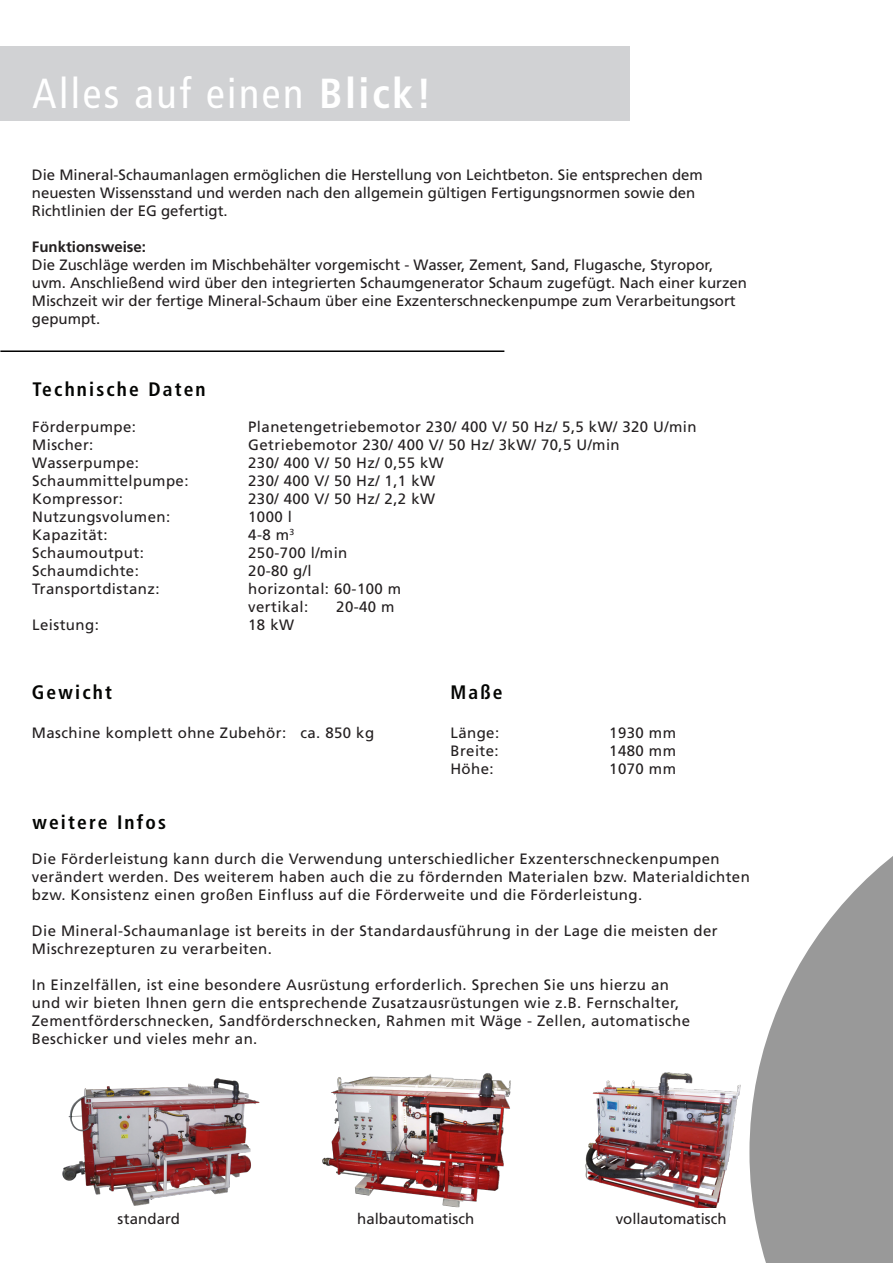
<style>
.page{position:relative;width:893px;height:1263px;background:#fff}
.page>*{position:absolute;margin:0;border:0;box-sizing:border-box;transform-origin:0 0}
.Unterüberschrift___l{font:condensed 42px "Frutiger LT Std";letter-spacing:.06em;color:#fff}
.Rückseiteninfo{font:700 condensed 19.5px "Frutiger LT Std";letter-spacing:.11em;color:#040503}
.Textkörper___linksbü{font:15px/18px "Frutiger LT Std";letter-spacing:.03em;color:#231f20}
.Unterüberschrift___r{font:15px/18px "Frutiger LT Std";color:#231f20}
.Textkörper___zentrie{font:15px "Frutiger LT Std";color:#231f20}
.Unterüberschrift___r-2{font:700 15px "Frutiger LT Std";color:#231f20}
.s1{font-weight:700}
</style>
<div class="page">
<svg style="left:749px;top:856px;width:144px;height:407px;fill:#999"></svg>
<div style="left:0;top:47px;width:629px;height:74px;background:#d1d2d4"></div>
<hr style="left:0;top:350px;width:504px;height:2px;background:#000">
<img style="left:62px;top:1078px;width:198px;height:128px">
<img style="left:322px;top:1073px;width:189px;height:135px">
<img style="left:585px;top:1072px;width:156px;height:136px">
<p class="Unterüberschrift___l" style="left:32px;top:69px;width:401px">Alles auf einen <span class="s1">Blick!</span></p>
<p class="Unterüberschrift___r" style="left:32px;top:166px;width:672px">Die Mineral-Schaumanlagen ermöglichen die Herstellung von Leichtbeton. Sie entsprechen dem neuesten Wissensstand und werden nach den allgemein gültigen Fertigungsnormen sowie den<br>Richtlinien der EG gefertigt.</p>
<p class="Unterüberschrift___r-2" style="left:32px;top:238px;width:116px">Funktionsweise:</p>
<p class="Unterüberschrift___r" style="left:32px;top:256px;width:717px">Die Zuschläge werden im Mischbehälter vorgemischt - Wasser, Zement, Sand, Flugasche, Styropor, uvm. Anschließend wird über den integrierten Schaumgenerator Schaum zugefügt. Nach einer kurzen Mischzeit wir der fertige Mineral-Schaum über eine Exzenterschneckenpumpe zum Verarbeitungsort gepumpt.</p>
<p class="Rückseiteninfo" style="left:32px;top:378px;width:175px">Technische Daten</p>
<p class="Textkörper___linksbü" style="left:32px;top:418px;width:105px">Förderpumpe:</p>
<p class="Textkörper___linksbü" style="left:248px;top:418px;width:450px">Planetengetriebemotor 230/ 400 V/ 50 Hz/ 5,5 kW/ 320 U/min</p>
<p class="Textkörper___linksbü" style="left:32px;top:436px;width:63px">Mischer:</p>
<p class="Textkörper___linksbü" style="left:248px;top:436px;width:373px">Getriebemotor 230/ 400 V/ 50 Hz/ 3kW/ 70,5 U/min</p>
<p class="Textkörper___linksbü" style="left:32px;top:454px;width:108px">Wasserpumpe:</p>
<p class="Textkörper___linksbü" style="left:248px;top:454px;width:197px">230/ 400 V/ 50 Hz/ 0,55 kW</p>
<p class="Textkörper___linksbü" style="left:32px;top:472px;width:158px">Schaummittelpumpe:</p>
<p class="Textkörper___linksbü" style="left:248px;top:472px;width:188px">230/ 400 V/ 50 Hz/ 1,1 kW</p>
<p class="Textkörper___linksbü" style="left:32px;top:490px;width:92px">Kompressor:</p>
<p class="Textkörper___linksbü" style="left:248px;top:490px;width:188px">230/ 400 V/ 50 Hz/ 2,2 kW</p>
<p class="Textkörper___linksbü" style="left:32px;top:508px;width:139px">Nutzungsvolumen:</p>
<p class="Textkörper___linksbü" style="left:248px;top:508px;width:45px">1000 l</p>
<p class="Textkörper___linksbü" style="left:32px;top:526px;width:77px">Kapazität:</p>
<p class="Textkörper___linksbü" style="left:248px;top:526px;width:48px">4-8 m<sup>3</sup></p>
<p class="Textkörper___linksbü" style="left:32px;top:544px;width:113px">Schaumoutput:</p>
<p class="Textkörper___linksbü" style="left:248px;top:544px;width:101px">250-700 l/min</p>
<p class="Textkörper___linksbü" style="left:32px;top:562px;width:108px">Schaumdichte:</p>
<p class="Textkörper___linksbü" style="left:248px;top:562px;width:65px">20-80 g/l</p>
<p class="Textkörper___linksbü" style="left:32px;top:580px;width:129px">Transportdistanz:</p>
<p class="Textkörper___linksbü" style="left:248px;top:580px;width:155px">horizontal: 60-100 m</p>
<p class="Textkörper___linksbü" style="left:248px;top:598px;width:62px">vertikal:</p>
<p class="Textkörper___linksbü" style="left:336px;top:598px;width:60px">20-40 m</p>
<p class="Textkörper___linksbü" style="left:32px;top:616px;width:68px">Leistung:</p>
<p class="Textkörper___linksbü" style="left:248px;top:616px;width:47px">18 kW</p>
<p class="Rückseiteninfo" style="left:450px;top:681px;width:54px">Maße</p>
<p class="Rückseiteninfo" style="left:32px;top:681px;width:82px">Gewicht</p>
<p class="Textkörper___linksbü" style="left:32px;top:724px;width:344px">Maschine komplett ohne Zubehör: ca. 850 kg</p>
<p class="Textkörper___linksbü" style="left:450px;top:724px;width:50px">Länge:</p>
<p class="Textkörper___linksbü" style="left:609px;top:724px;width:68px">1930 mm</p>
<p class="Textkörper___linksbü" style="left:450px;top:742px;width:50px">Breite:</p>
<p class="Textkörper___linksbü" style="left:609px;top:742px;width:68px">1480 mm</p>
<p class="Textkörper___linksbü" style="left:450px;top:760px;width:45px">Höhe:</p>
<p class="Textkörper___linksbü" style="left:609px;top:760px;width:68px">1070 mm</p>
<p class="Rückseiteninfo" style="left:32px;top:811px;width:135px">weitere Infos</p>
<p class="Textkörper___linksbü" style="left:32px;top:850px;width:719px">Die Förderleistung kann durch die Verwendung unterschiedlicher Exzenterschneckenpumpen verändert werden. Des weiterem haben auch die zu fördernden Materialen bzw. Materialdichten bzw. Konsistenz einen großen Einfluss auf die Förderweite und die Förderleistung.</p>
<p class="Textkörper___linksbü" style="left:32px;top:922px;width:687px">Die Mineral-Schaumanlage ist bereits in der Standardausführung in der Lage die meisten der<br>Mischrezepturen zu verarbeiten.</p>
<p class="Textkörper___linksbü" style="left:32px;top:976px;width:660px">In Einzelfällen, ist eine besondere Ausrüstung erforderlich. Sprechen Sie uns hierzu an und wir bieten Ihnen gern die entsprechende Zusatzausrüstungen wie z.B. Fernschalter, Zementförderschnecken, Sandförderschnecken, Rahmen mit Wäge - Zellen, automatische Beschicker und vieles mehr an.</p>
<p class="Textkörper___zentrie" style="left:118px;top:1210px;width:64px">standard</p>
<p class="Textkörper___zentrie" style="left:357px;top:1210px;width:119px">halbautomatisch</p>
<p class="Textkörper___zentrie" style="left:616px;top:1210px;width:112px">vollautomatisch</p>
</div>
